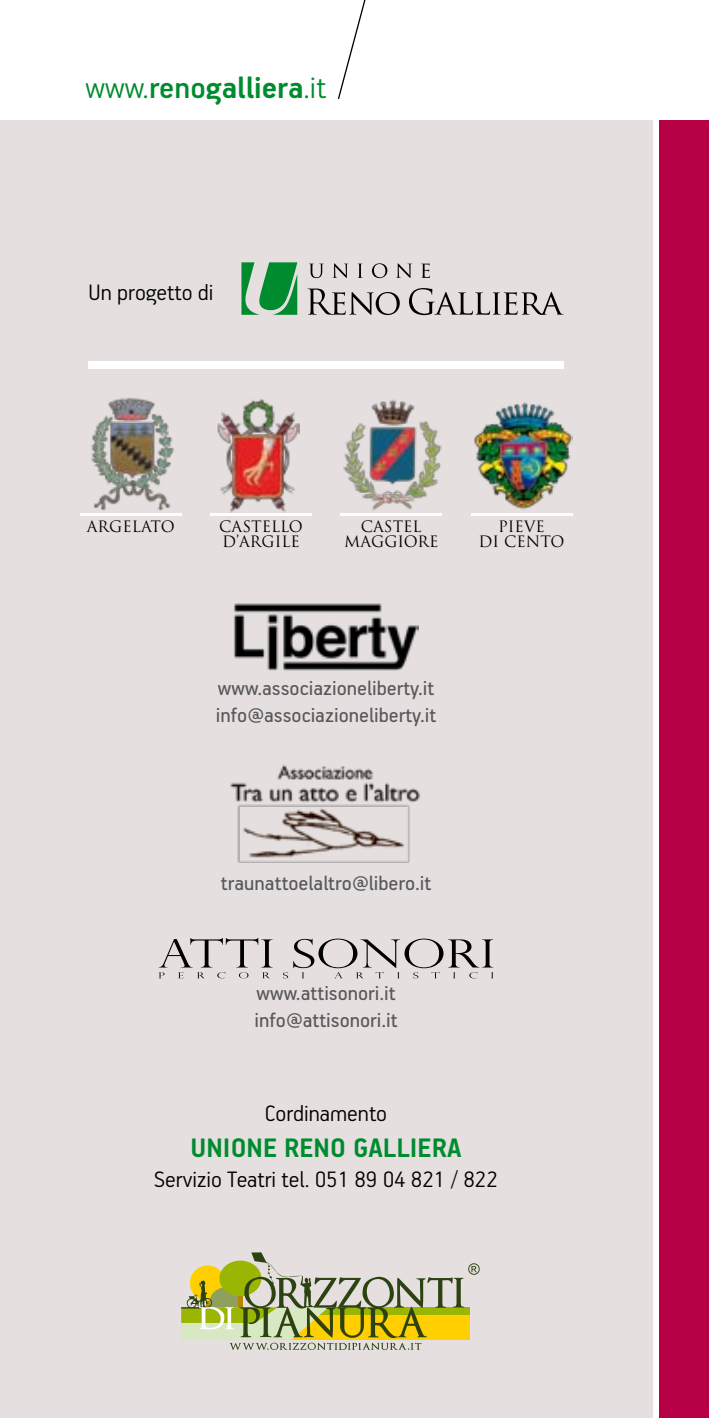
<style>
.page{position:relative;width:709px;height:1418px;background:#fff}
.page>*{position:absolute;margin:0;border:0;box-sizing:border-box;transform-origin:0 0}
.t1{font:700 33.75px "PF Handbook Pro";color:#008b2f}
.t2{font:700 30px "PF Handbook Pro";color:#008b2f}
.t3{font:300 25px "PF Handbook Pro";color:#000}
.t4{font:22.5px/27px "PF Handbook Pro";color:#58585a}
.t5{font:15.25px/15.2px "Trajan Pro";color:#000;text-align:center}
.s1{font-weight:300}
.s2{font-weight:500}
</style>
<div class="page">
<svg style="left:337px;top:0;width:29px;height:99px"></svg>
<div style="left:659px;top:120px;width:50px;height:1297px;background:#b80046"></div>
<div style="left:0;top:120px;width:652px;height:1297px;background:#e5e0df"></div>
<svg style="left:181px;top:1252px;width:298px;height:97px"></svg>
<svg style="left:241px;top:262px;width:56px;height:53px"></svg>
<svg style="left:307px;top:288px;width:93px;height:27px"></svg>
<svg style="left:409px;top:288px;width:154px;height:27px"></svg>
<svg style="left:309px;top:263px;width:14px;height:15px"></svg>
<svg style="left:332px;top:263px;width:16px;height:15px"></svg>
<svg style="left:358px;top:263px;width:5px;height:15px"></svg>
<svg style="left:372px;top:263px;width:15px;height:15px"></svg>
<svg style="left:396px;top:263px;width:16px;height:15px"></svg>
<svg style="left:421px;top:263px;width:9px;height:15px"></svg>
<div style="left:89px;top:362px;width:474px;height:7px;background:#fff"></div>
<hr style="left:80px;top:513px;width:101px;height:2px;background:#fff">
<img style="left:91px;top:397px;width:84px;height:113px">
<hr style="left:340px;top:513px;width:102px;height:2px;background:#fff">
<img style="left:343px;top:400px;width:99px;height:111px">
<hr style="left:210px;top:513px;width:102px;height:2px;background:#fff">
<img style="left:217px;top:399px;width:82px;height:114px">
<hr style="left:471px;top:513px;width:101px;height:2px;background:#fff">
<img style="left:474px;top:402px;width:98px;height:108px">
<img style="left:234px;top:603px;width:184px;height:67px">
<img style="left:230px;top:764px;width:190px;height:99px">
<svg style="left:159px;top:938px;width:114px;height:40px"></svg>
<svg style="left:283px;top:938px;width:210px;height:40px"></svg>
<h1 class="t1" style="left:85px;top:67px;width:242px"><span class="s1">www.</span><span class="s2">reno</span>galliera<span class="s1">.it</span></h1>
<p class="t3" style="left:89px;top:277px;width:126px">Un progetto di</p>
<p class="t5" style="left:87px;top:518px;width:90px">ARGELATO</p>
<p class="t5" style="left:344px;top:518px;width:96px">CASTEL<br>MAGGIORE</p>
<p class="t5" style="left:219px;top:518px;width:85px;text-align:left">CASTELLO<br>D’ARGILE</p>
<p class="t5" style="left:478px;top:518px;width:87px">PIEVE<br>DI CENTO</p>
<p class="t4" style="left:216px;top:673px;width:222px">www.associazioneliberty.it info@associazioneliberty.it</p>
<p class="t4" style="left:221px;top:869px;width:212px">traunattoelaltro@libero.it</p>
<p class="t4" style="left:254px;top:978px;width:145px">www.attisonori.it info@attisonori.it</p>
<p class="t3" style="left:265px;top:1098px;width:124px">Cordinamento</p>
<h2 class="t2" style="left:191px;top:1129px;width:272px">UNIONE RENO GALLIERA</h2>
<p class="t3" style="left:154px;top:1164px;width:345px">Servizio Teatri tel. 051 89 04 821 / 822</p>
</div>
